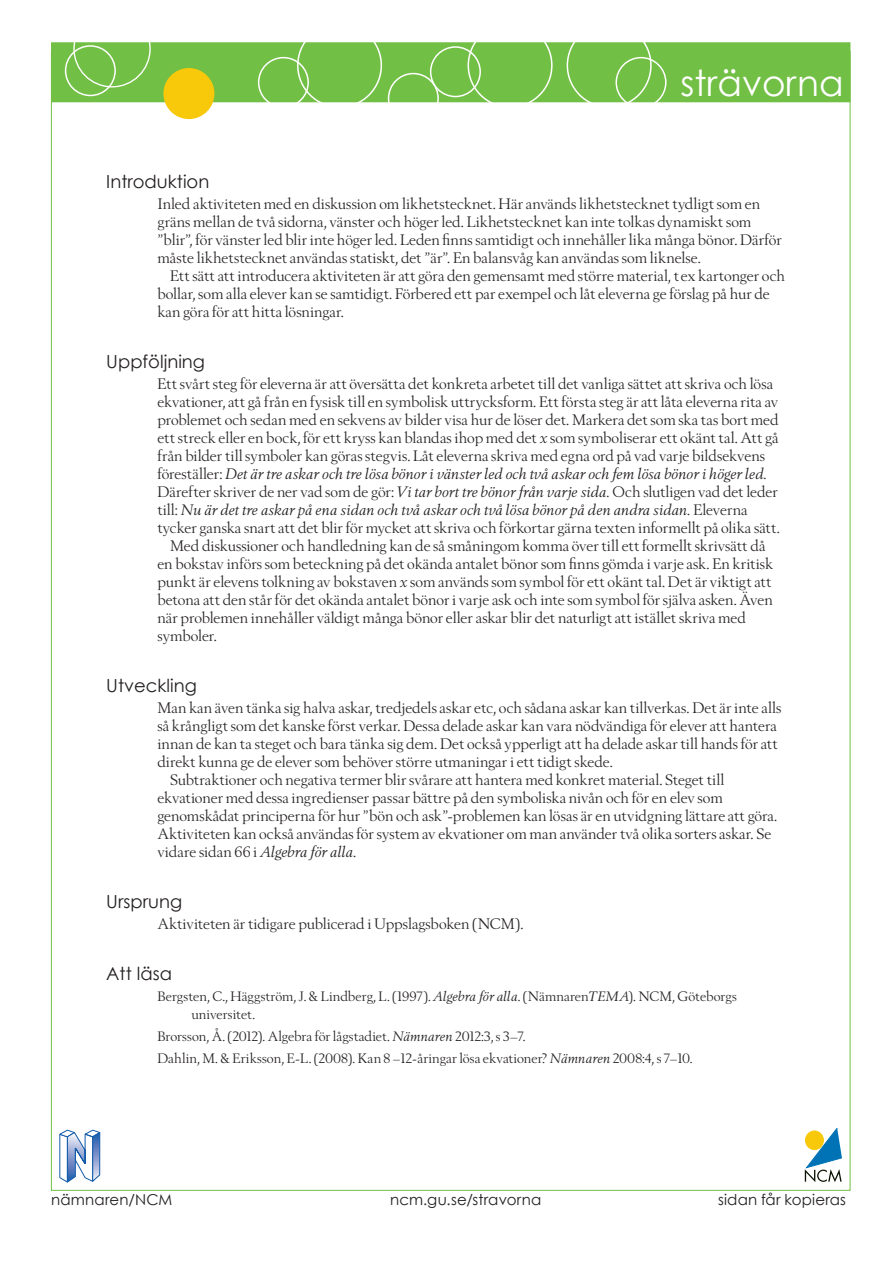
<style>
.page{position:relative;width:893px;height:1263px;background:#fff}
.page>*{position:absolute;margin:0;border:0;box-sizing:border-box;transform-origin:0 0}
.CenturyGothic1{font:36px "Century Gothic";color:#fff}
.L-rubrik{font:18px "Century Gothic";color:#231f20}
.L-bröd{font:15px/18px "Berling Nova Display Pro";letter-spacing:.005em;color:#231f20}
.L-bröd-indrag{font:15px/18px "Berling Nova Display Pro";letter-spacing:.005em;color:#231f20}
.t1{font:15px "Century Gothic";letter-spacing:.015em;color:#231f20}
.L-ref{font:13.5px/18px "Berling Nova Display Pro";letter-spacing:.01em;color:#231f20}
.s1{font-style:italic}
</style>
<div class="page">
<svg style="left:60px;top:1130px;width:40px;height:52px"></svg>
<svg style="left:805px;top:1128px;width:37px;height:54px"></svg>
<div style="left:51px;top:42px;width:799px;height:60px;background:#71bf44"></div>
<div style="left:73px;top:10px;width:78px;height:77px;border:1px solid #fff;border-radius:50%"></div>
<div style="left:65px;top:45px;width:51px;height:51px;border:2px solid #fff;border-radius:50%"></div>
<div style="left:258px;top:57px;width:51px;height:51px;border:2px solid #fff;border-radius:50%"></div>
<div style="left:297px;top:23px;width:85px;height:85px;border:2px solid #fff;border-radius:50%"></div>
<div style="left:388px;top:73px;width:51px;height:51px;border:2px solid #fff;border-radius:50%"></div>
<div style="left:430px;top:46px;width:51px;height:51px;border:2px solid #fff;border-radius:50%"></div>
<div style="left:468px;top:23px;width:85px;height:85px;border:2px solid #fff;border-radius:50%"></div>
<div style="left:567px;top:23px;width:85px;height:85px;border:2px solid #fff;border-radius:50%"></div>
<div style="left:615px;top:57px;width:51px;height:51px;border:2px solid #fff;border-radius:50%"></div>
<div style="left:164px;top:69px;width:50px;height:49px;background:#f8c90b;border-radius:50%"></div>
<div style="left:163px;top:68px;width:51px;height:51px;border:2px solid #f8c90b;border-radius:50%"></div>
<p class="CenturyGothic1" style="left:680px;top:61px;width:165px">strävorna</p>
<p class="L-rubrik" style="left:106px;top:170px;width:105px">Introduktion</p>
<p class="L-bröd" style="left:157px;top:194px;width:626px">Inled aktiviteten med en diskussion om likhetstecknet. Här används likhetstecknet tydligt som en gräns mellan de två sidorna, vänster och höger led. Likhetstecknet kan inte tolkas dynamiskt som ”blir”, för vänster led blir inte höger led. Leden finns samtidigt och innehåller lika många bönor. Därför måste likhetstecknet användas statiskt, det ”är”. En balansvåg kan användas som liknelse.</p>
<p class="L-bröd-indrag" style="left:157px;top:266px;width:629px;text-indent:13px">Ett sätt att introducera aktiviteten är att göra den gemensamt med större material, t ex kartonger och bollar, som alla elever kan se samtidigt. Förbered ett par exempel och låt eleverna ge förslag på hur de kan göra för att hitta lösningar.</p>
<p class="L-rubrik" style="left:106px;top:350px;width:100px">Uppföljning</p>
<p class="L-bröd" style="left:157px;top:374px;width:624px">Ett svårt steg för eleverna är att översätta det konkreta arbetet till det vanliga sättet att skriva och lösa ekvationer, att gå från en fysisk till en symbolisk uttrycksform. Ett första steg är att låta eleverna rita av problemet och sedan med en sekvens av bilder visa hur de löser det. Markera det som ska tas bort med ett streck eller en bock, för ett kryss kan blandas ihop med det <span class="s1">x</span> som symboliserar ett okänt tal. Att gå från bilder till symboler kan göras stegvis. Låt eleverna skriva med egna ord på vad varje bildsekvens föreställer: <span class="s1">Det är tre askar och tre lösa bönor i vänster led och två askar och fem lösa bönor i höger led.<br></span>Därefter skriver de ner vad som de gör: <span class="s1">Vi tar bort tre bönor från varje sida.</span> Och slutligen vad det leder till: <span class="s1">Nu är det tre askar på ena sidan och två askar och två lösa bönor på den andra sidan.</span> Eleverna tycker ganska snart att det blir för mycket att skriva och förkortar gärna texten informellt på olika sätt.</p>
<p class="L-bröd-indrag" style="left:157px;top:536px;width:617px;text-indent:13px">Med diskussioner och handledning kan de så småningom komma över till ett formellt skrivsätt då en bokstav införs som beteckning på det okända antalet bönor som finns gömda i varje ask. En kritisk punkt är elevens tolkning av bokstaven <span class="s1">x</span> som används som symbol för ett okänt tal. Det är viktigt att betona att den står för det okända antalet bönor i varje ask och inte som symbol för själva asken. Även när problemen innehåller väldigt många bönor eller askar blir det naturligt att istället skriva med symboler.</p>
<p class="L-rubrik" style="left:106px;top:674px;width:92px">Utveckling</p>
<p class="L-bröd" style="left:157px;top:698px;width:625px">Man kan även tänka sig halva askar, tredjedels askar etc, och sådana askar kan tillverkas. Det är inte alls så krångligt som det kanske först verkar. Dessa delade askar kan vara nödvändiga för elever att hantera innan de kan ta steget och bara tänka sig dem. Det också ypperligt att ha delade askar till hands för att direkt kunna ge de elever som behöver större utmaningar i ett tidigt skede.</p>
<p class="L-bröd-indrag" style="left:157px;top:770px;width:621px;text-indent:13px">Subtraktioner och negativa termer blir svårare att hantera med konkret material. Steget till ekvationer med dessa ingredienser passar bättre på den symboliska nivån och för en elev som genomskådat principerna för hur ”bön och ask”-problemen kan lösas är en utvidgning lättare att göra.<br>Aktiviteten kan också användas för system av ekvationer om man använder två olika sorters askar. Se vidare sidan 66 i <span class="s1">Algebra för alla</span>.</p>
<p class="L-rubrik" style="left:106px;top:890px;width:77px">Ursprung</p>
<p class="L-bröd" style="left:157px;top:914px;width:368px">Aktiviteten är tidigare publicerad i Uppslagsboken (NCM).</p>
<p class="L-rubrik" style="left:106px;top:962px;width:67px">Att läsa</p>
<p class="L-ref" style="left:191px;top:987px;width:547px;text-indent:-34px">Bergsten, C., Häggström, J. &amp; Lindberg, L. (1997). <span class="s1">Algebra för alla</span>. (Nämnaren<span class="s1">TEMA</span>). NCM, Göteborgs universitet.</p>
<p class="L-ref" style="left:157px;top:1027px;width:370px">Brorsson, Å. (2012). Algebra för lågstadiet. <span class="s1">Nämnaren</span> 2012:3, s 3–7.</p>
<p class="L-ref" style="left:157px;top:1049px;width:537px">Dahlin, M. &amp; Eriksson, E-L. (2008). Kan 8 –12-åringar lösa ekvationer? <span class="s1">Nämnaren</span> 2008:4, s 7–10.</p>
<p class="t1" style="left:51px;top:1190px;width:123px">nämnaren/NCM</p>
<p class="t1" style="left:390px;top:1190px;width:153px">ncm.gu.se/stravorna</p>
<p class="t1" style="left:718px;top:1190px;width:130px">sidan får kopieras</p>
</div>
